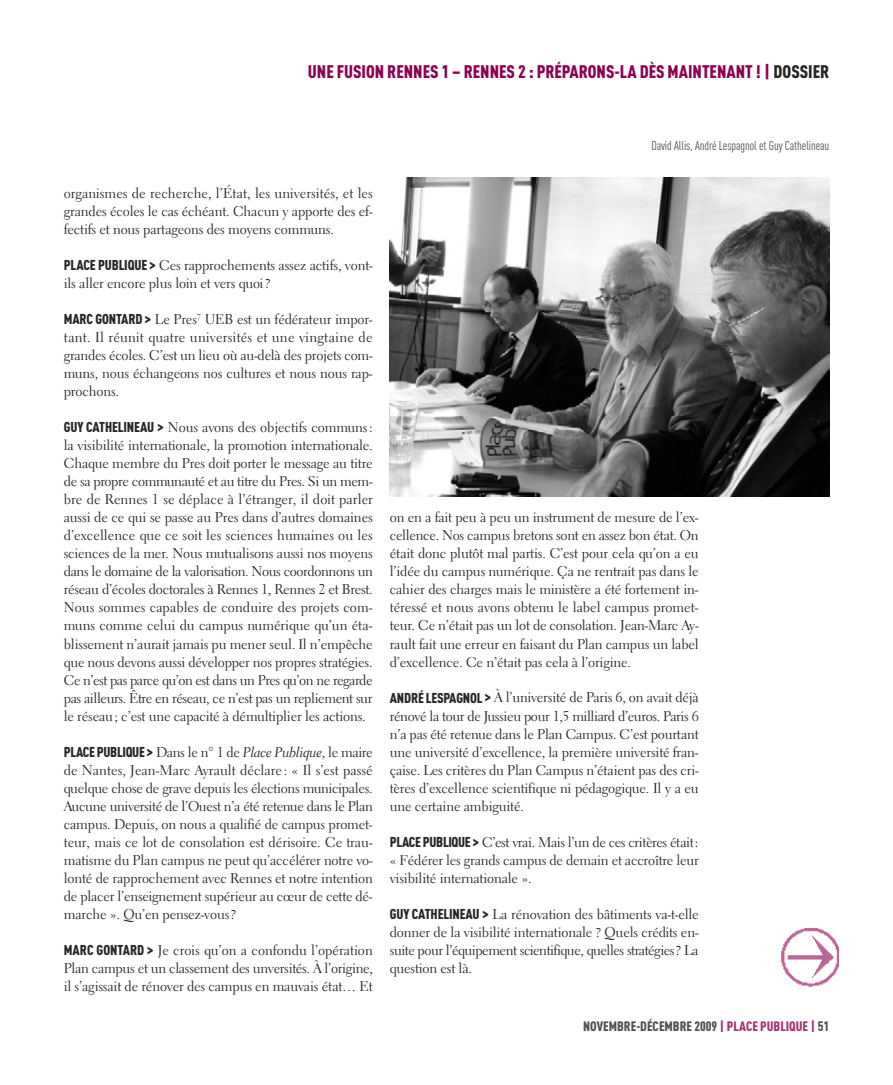
<style>
.page{position:relative;width:893px;height:1085px;background:#fff}
.page>*{position:absolute;margin:0;border:0;box-sizing:border-box;transform-origin:0 0}
.t1{font:900 18px "DIN Cond";color:#8e0050}
.t2{font:14.1px/18px "Electra LT";letter-spacing:-.01em;color:#272627;text-align:justify}
.t3{font:900 13.5px "DIN Cond";color:#525152}
.t4{font:12.75px "DIN Cond";letter-spacing:-.005em;color:#525152}
.s1{color:#272627}
.s2{font-family:"DIN Cond";font-weight:900}
.s3{font-family:"DIN Cond";font-weight:900;font-size:15px}
.s4{font-family:"Electra LT Cursive"}
.s5{color:#a53373}
</style>
<div class="page">
<img style="left:781px;top:927px;width:58px;height:60px">
<img style="left:389px;top:177px;width:440px;height:319px">
<p class="t1" style="left:308px;top:60px;width:523px">UNE FUSION RENNES 1 – RENNES 2 : PRÉPARONS-LA DÈS MAINTENANT ! | <span class="s1">DOSSIER</span></p>
<p class="t2" style="left:64px;top:186px;width:311px">organismes de recherche, l’État, les universités, et les grandes écoles le cas échéant. Chacun y apporte des ef&shy;fectifs et nous partageons des moyens communs.</p>
<p class="t2" style="left:64px;top:258px;width:310px"><span class="s2">PLACE PUBLIQUE</span> <span class="s3">&gt;</span> Ces rapprochements assez actifs, vont&shy;ils aller encore plus loin et vers quoi?</p>
<p class="t2" style="left:64px;top:312px;width:310px"><span class="s2">MARC GONTARD</span> <span class="s3">&gt;</span> Le Pres<sup>7</sup> UEB est un fédérateur impor&shy;tant. Il réunit quatre universités et une vingtaine de grandes écoles. C’est un lieu où au-delà des projets com&shy;muns, nous échangeons nos cultures et nous nous rap&shy;prochons.</p>
<p class="t2" style="left:64px;top:420px;width:311px"><span class="s2">GUY CATHELINEAU</span> <span class="s3">&gt;</span> Nous avons des objectifs communs: la visibilité internationale, la promotion internationale.<br>Chaque membre du Pres doit porter le message au titre de sa propre communauté et au titre du Pres. Si un mem&shy;bre de Rennes 1 se déplace à l’étranger, il doit parler aussi de ce qui se passe au Pres dans d’autres domaines d’excellence que ce soit les sciences humaines ou les sciences de la mer. Nous mutualisons aussi nos moyens dans le domaine de la valorisation. Nous coordonnons un réseau d’écoles doctorales à Rennes 1, Rennes 2 et Brest.<br>Nous sommes capables de conduire des projets com&shy;muns comme celui du campus numérique qu’un éta&shy;blissement n’aurait jamais pu mener seul. Il n’empêche que nous devons aussi développer nos propres stratégies.<br>Ce n’est pas parce qu’on est dans un Pres qu’on ne regarde pas ailleurs. Être en réseau, ce n’est pas un repliement sur le réseau; c’est une capacité à démultiplier les actions.</p>
<p class="t2" style="left:64px;top:744px;width:311px"><span class="s2">PLACE PUBLIQUE</span> <span class="s3">&gt;</span> Dans le n° 1 de <span class="s4">Place Publique</span>, le maire de Nantes, Jean-Marc Ayrault déclare: « Il s’est passé quelque chose de grave depuis les élections municipales.<br>Aucune université de l’Ouest n’a été retenue dans le Plan campus. Depuis, on nous a qualifié de campus promet&shy;teur, mais ce lot de consolation est dérisoire. Ce trau&shy;matisme du Plan campus ne peut qu’accélérer notre vo&shy;lonté de rapprochement avec Rennes et notre intention de placer l’enseignement supérieur au cœur de cette dé&shy;marche ». Qu’en pensez-vous?</p>
<p class="t2" style="left:64px;top:942px;width:311px"><span class="s2">MARC GONTARD</span> <span class="s3">&gt;</span> Je crois qu’on a confondu l’opération Plan campus et un classement des unversités. À l’origine, il s’agissait de rénover des campus en mauvais état… Et</p>
<p class="t4" style="left:652px;top:138px;width:179px">David Allis, André Lespagnol et Guy Cathelineau</p>
<p class="t2" style="left:390px;top:510px;width:311px">on en a fait peu à peu un instrument de mesure de l’ex&shy;cellence. Nos campus bretons sont en assez bon état. On était donc plutôt mal partis. C’est pour cela qu’on a eu l’idée du campus numérique. Ça ne rentrait pas dans le cahier des charges mais le ministère a été fortement in&shy;téressé et nous avons obtenu le label campus promet&shy;teur. Ce n’était pas un lot de consolation. Jean-Marc Ay&shy;rault fait une erreur en faisant du Plan campus un label d’excellence. Ce n’était pas cela à l’origine.</p>
<p class="t2" style="left:390px;top:690px;width:311px"><span class="s2">ANDRÉ LESPAGNOL</span> <span class="s3">&gt;</span> À l’université de Paris 6, on avait déjà rénové la tour de Jussieu pour 1,5 milliard d’euros. Paris 6 n’a pas été retenue dans le Plan Campus. C’est pourtant une université d’excellence, la première université fran&shy;çaise. Les critères du Plan Campus n’étaient pas des cri&shy;tères d’excellence scientifique ni pédagogique. Il y a eu une certaine ambiguité.</p>
<p class="t2" style="left:390px;top:834px;width:310px"><span class="s2">PLACE PUBLIQUE</span> <span class="s3">&gt;</span> C’est vrai. Mais l’un de ces critères était: « Fédérer les grands campus de demain et accroître leur visibilité internationale ».</p>
<p class="t2" style="left:390px;top:906px;width:310px"><span class="s2">GUY CATHELINEAU</span> <span class="s3">&gt;</span> La rénovation des bâtiments va-t-elle donner de la visibilité internationale ? Quels crédits en&shy;suite pour l’équipement scientifique, quelles stratégies? La question est là.</p>
<p class="t3" style="left:583px;top:1018px;width:248px">NOVEMBRE-DÉCEMBRE 2009 <span class="s5">| PLACE PUBLIQUE |</span> 51</p>
</div>
